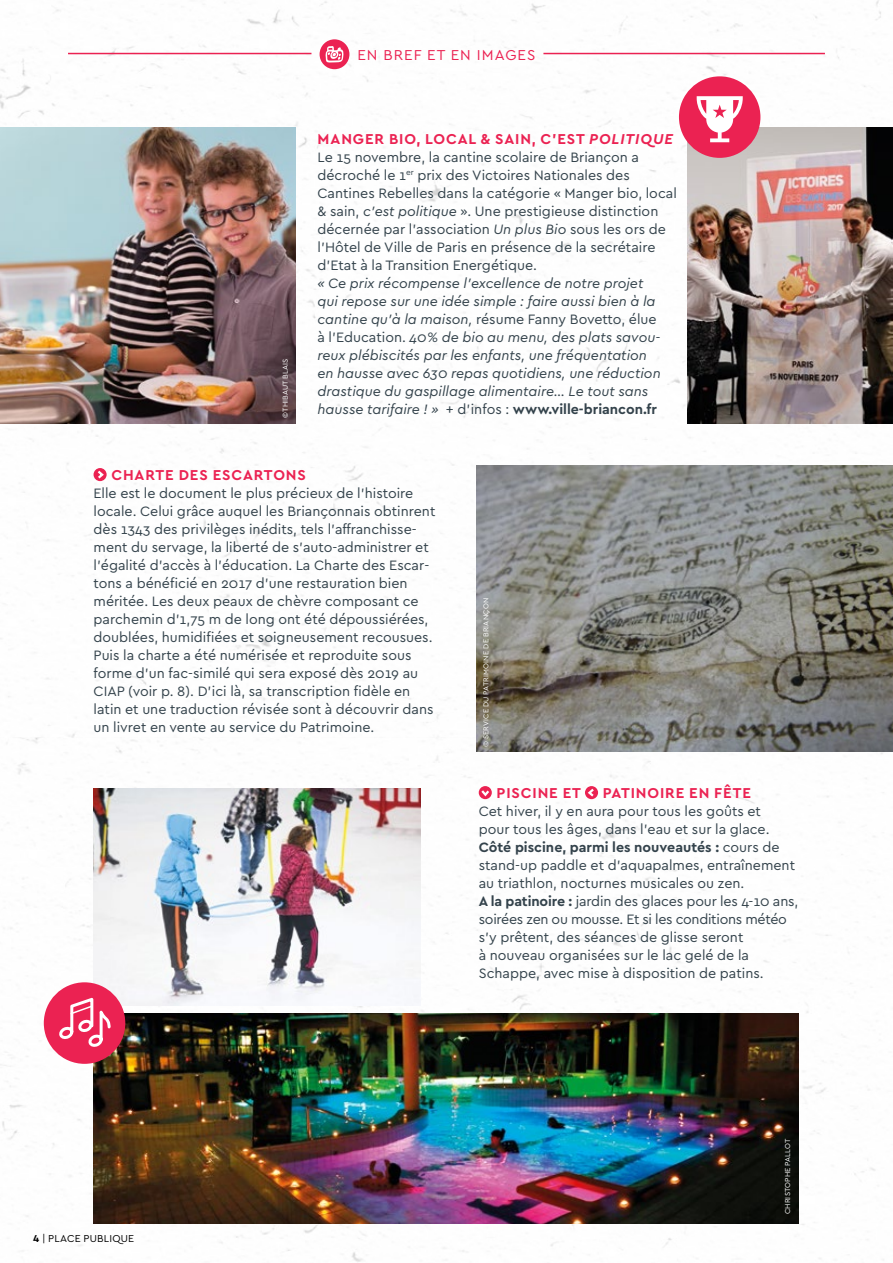
<style>
.page{position:relative;width:893px;height:1263px;background:#fff}
.page>*{position:absolute;margin:0;border:0;box-sizing:border-box;transform-origin:0 0}
.t1{font:700 15px "Cera";letter-spacing:.06em;color:#eb2252}
.t2{font:15px "Cera";letter-spacing:.07em;color:#eb2252}
.t3{font:14.25px/18px "Cera";color:#34434c}
.t4{font:italic 14.25px/18px "Cera";color:#34434c}
.t5{font:10.5px "Cera";letter-spacing:.02em;color:#000}
.t6{font:7.5px "Cera";letter-spacing:.02em;color:#fff}
.s1{font-style:italic}
.s2{font-style:normal}
.s3{font-weight:700;font-style:normal}
.s4{font-weight:700}
</style>
<div class="page">
<img style="left:0;top:0;width:893px;height:1262px">
<hr style="left:68px;top:53px;width:243px;height:1px;background:#eb2252">
<hr style="left:543px;top:53px;width:282px;height:1px;background:#eb2252">
<svg style="left:479px;top:786px;width:13px;height:13px"></svg>
<svg style="left:479px;top:788px;width:12px;height:10px"></svg>
<svg style="left:585px;top:786px;width:13px;height:13px"></svg>
<svg style="left:586px;top:786px;width:10px;height:13px"></svg>
<img style="left:94px;top:1013px;width:705px;height:210px">
<img style="left:477px;top:466px;width:416px;height:286px">
<img style="left:0;top:128px;width:296px;height:296px">
<img style="left:687px;top:128px;width:206px;height:296px">
<img style="left:94px;top:789px;width:327px;height:217px">
<svg style="left:95px;top:468px;width:11px;height:13px"></svg>
<div style="left:679px;top:76px;width:81px;height:82px;background:#eb2252;border-radius:50%"></div>
<svg style="left:697px;top:96px;width:46px;height:46px"></svg>
<div style="left:44px;top:982px;width:81px;height:82px;background:#eb2252;border-radius:50%"></div>
<svg style="left:59px;top:997px;width:52px;height:50px"></svg>
<div style="left:320px;top:39px;width:29px;height:30px;background:#eb2252;border-radius:50%"></div>
<svg style="left:325px;top:46px;width:19px;height:17px"></svg>
<p class="t6" style="left:280px;top:417px;width:61px;rotate:-90deg">©THIBAUT BLAIS</p>
<p class="t2" style="left:357px;top:45px;width:180px">EN BREF ET EN IMAGES</p>
<p class="t1" style="left:318px;top:129px;width:357px">MANGER BIO, LOCAL &amp; SAIN, C’EST <span class="s1">POLITIQUE</span></p>
<p class="t3" style="left:317px;top:148px;width:361px">Le 15 novembre, la cantine scolaire de Briançon a décroché le 1<sup>er</sup> prix des Victoires Nationales des Cantines Rebelles dans la catégorie « Manger bio, local &amp; sain, <span class="s1">c’est politique</span> ». Une prestigieuse distinction décernée par l’association <span class="s1">Un plus Bio</span> sous les ors de l’Hôtel de Ville de Paris en présence de la secrétaire d’Etat à la Transition Energétique.</p>
<p class="t4" style="left:317px;top:274px;width:345px">« Ce prix récompense l’excellence de notre projet qui repose sur une idée simple : faire aussi bien à la cantine qu’à la maison, <span class="s2">résume Fanny Bovetto, élue à l’Education.</span> 40% de bio au menu, des plats savou&shy;reux plébiscités par les enfants, une fréquentation en hausse avec 630 repas quotidiens, une réduction drastique du gaspillage alimentaire… Le tout sans hausse tarifaire ! » <span class="s2">+ d’infos :</span> <span class="s3">www.ville-briancon.fr</span></p>
<p class="t1" style="left:111px;top:465px;width:196px">CHARTE DES ESCARTONS</p>
<p class="t3" style="left:94px;top:484px;width:343px">Elle est le document le plus précieux de l’histoire locale. Celui grâce auquel les Briançonnais obtinrent dès 1343 des privilèges inédits, tels l’affranchisse&shy;ment du servage, la liberté de s’auto-administrer et l’égalité d’accès à l’éducation. La Charte des Escar&shy;tons a bénéficié en 2017 d’une restauration bien méritée. Les deux peaux de chèvre composant ce parchemin d’1,75 m de long ont été dépoussiérées, doublées, humidifiées et soigneusement recousues.<br>Puis la charte a été numérisée et reproduite sous forme d’un fac-similé qui sera exposé dès 2019 au CIAP (voir p. 8). D’ici là, sa transcription fidèle en latin et une traduction révisée sont à découvrir dans un livret en vente au service du Patrimoine.</p>
<p class="t6" style="left:481px;top:747px;width:151px;rotate:-90deg">© SERVICE DU PATRIMOINE DE BRIANÇON</p>
<p class="t1" style="left:496px;top:783px;width:86px">PISCINE ET</p>
<p class="t1" style="left:603px;top:783px;width:150px">PATINOIRE EN FÊTE</p>
<p class="t3" style="left:479px;top:802px;width:321px">Cet hiver, il y en aura pour tous les goûts et<br>pour tous les âges, dans l’eau et sur la glace.<br><span class="s4">Côté piscine, parmi les nouveautés :</span> cours de stand-up paddle et d’aquapalmes, entraînement au triathlon, nocturnes musicales ou zen.<br><span class="s4">A la patinoire :</span> jardin des glaces pour les 4-10 ans, soirées zen ou mousse. Et si les conditions météo s’y prêtent, des séances de glisse seront<br>à nouveau organisées sur le lac gelé de la Schappe, avec mise à disposition de patins.</p>
<p class="t5" style="left:33px;top:1232px;width:102px"><span class="s4">4</span> | PLACE PUBLIQUE</p>
<p class="t6" style="left:783px;top:1214px;width:77px;rotate:-90deg">CHRISTOPHE PALLOT</p>
</div>
